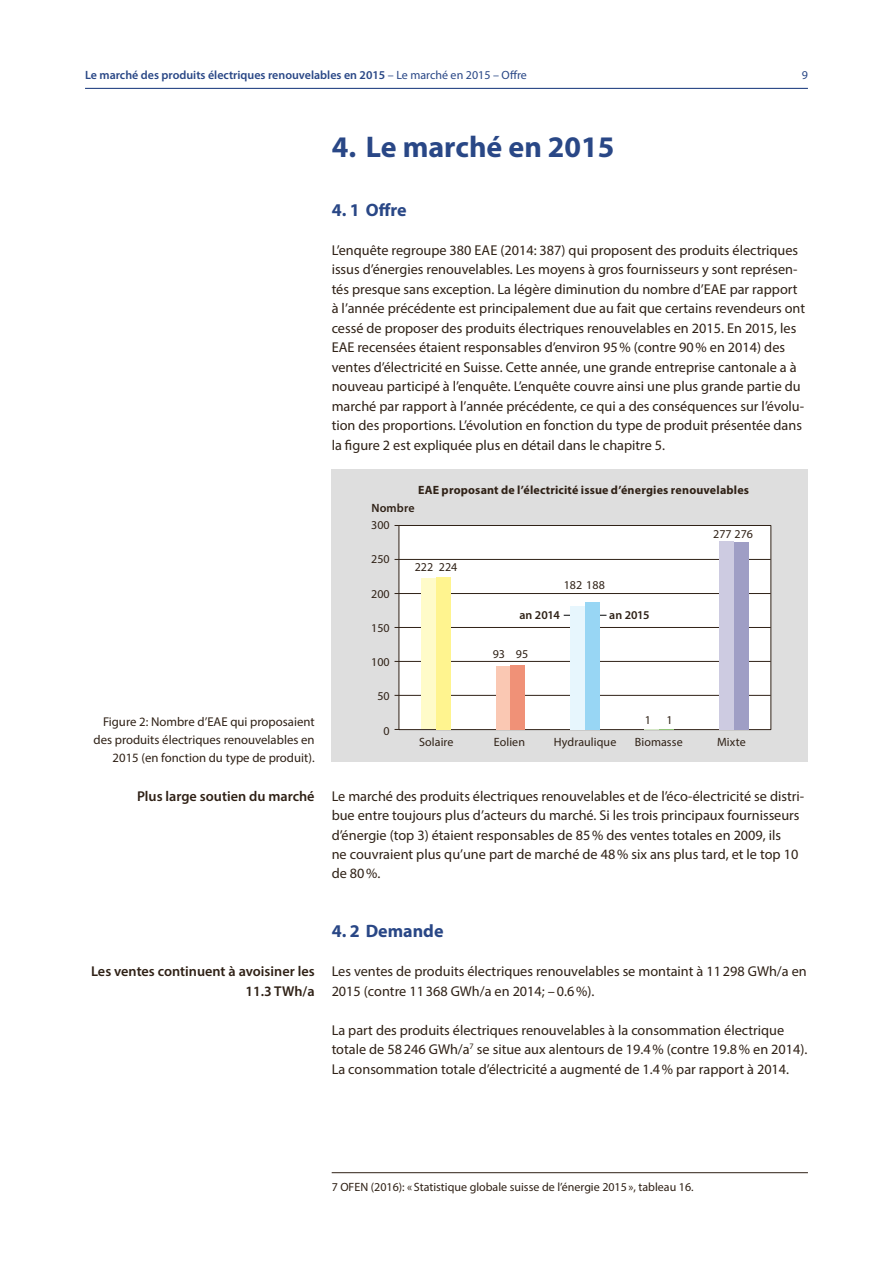
<style>
.page{position:relative;width:893px;height:1263px;background:#fff}
.page>*{position:absolute;margin:0;border:0;box-sizing:border-box;transform-origin:0 0}
.t1{font:700 30px "Myriad Pro";color:#294786}
.t2{font:700 18px "Myriad Pro";color:#294786}
.t3{font:14.25px/19.5px "Myriad Pro";color:#2f2116}
.t4{font:600 14.25px/19.5px "Myriad Pro";color:#2f2116;text-align:right}
.t5{font:12.75px/18px "Myriad Pro";color:#2f2116;text-align:right}
.t6{font:12px "Myriad Pro";color:#2f2116}
.t7{font:600 12px "Myriad Pro";color:#294786}
.t8{font:700 12px "Myriad Pro";letter-spacing:.015em;color:#2f2116}
.t9{font:600 12px "Myriad Pro";letter-spacing:.01em;color:#2f2116}
.t10{font:12px "Myriad Pro";color:#294786}
.s1{font-weight:400}
</style>
<div class="page">
<hr style="left:85px;top:88px;width:723px;height:1px;background:#294786">
<hr style="left:332px;top:1172px;width:476px;height:1px;background:#2f2116">
<div style="left:332px;top:469px;width:476px;height:293px;background:#dedede"></div>
<div style="left:399px;top:525px;width:372px;height:205px;background:#fff"></div>
<div style="left:399px;top:525px;width:372px;height:205px;border:1px solid #2f2116"></div>
<hr style="left:399px;top:695px;width:372px;height:1px;background:#2f2116">
<hr style="left:399px;top:661px;width:372px;height:1px;background:#2f2116">
<hr style="left:399px;top:627px;width:372px;height:1px;background:#2f2116">
<hr style="left:399px;top:593px;width:372px;height:1px;background:#2f2116">
<hr style="left:399px;top:559px;width:372px;height:1px;background:#2f2116">
<div style="left:421px;top:578px;width:15px;height:151px;background:#fffbc9"></div>
<div style="left:496px;top:666px;width:14px;height:63px;background:#fac8b3"></div>
<div style="left:719px;top:541px;width:15px;height:188px;background:#cdcbe1"></div>
<div style="left:436px;top:577px;width:15px;height:152px;background:#fff48f"></div>
<div style="left:510px;top:665px;width:15px;height:64px;background:#f09177"></div>
<svg style="left:644px;top:729px;width:30px;height:1px"></svg>
<div style="left:734px;top:542px;width:14px;height:187px;background:#9f9ec5"></div>
<div style="left:570px;top:606px;width:15px;height:123px;background:#e7f6fd"></div>
<div style="left:585px;top:602px;width:15px;height:127px;background:#98d6f4"></div>
<p class="t7" style="left:85px;top:67px;width:443px">Le marché des produits électriques renouvelables en 2015 <span class="s1">– Le marché en 2015 – Offre</span></p>
<p class="t10" style="left:802px;top:68px;width:8px">9</p>
<h1 class="t1" style="left:332px;top:127px;width:284px">4. Le marché en 2015</h1>
<p class="t2" style="left:332px;top:198px;width:77px">4. 1 Offre</p>
<p class="t3" style="left:332px;top:240px;width:475px">L’enquête regroupe 380 EAE (2014: 387) qui proposent des produits électriques issus d’énergies renouvelables. Les moyens à gros fournisseurs y sont représen&shy;tés presque sans exception. La légère diminution du nombre d’EAE par rapport à l’année précédente est principalement due au fait que certains revendeurs ont cessé de proposer des produits électriques renouvelables en 2015. En 2015, les EAE recensées étaient responsables d’environ 95% (contre 90% en 2014) des ventes d’électricité en Suisse. Cette année, une grande entreprise cantonale a à nouveau participé à l’enquête. L’enquête couvre ainsi une plus grande partie du marché par rapport à l’année précédente, ce qui a des conséquences sur l’évolu&shy;tion des proportions. L’évolution en fonction du type de produit présentée dans la figure 2 est expliquée plus en détail dans le chapitre 5.</p>
<p class="t8" style="left:418px;top:482px;width:332px">EAE proposant de l’électricité issue d’énergies renouvelables</p>
<p class="t5" style="left:93px;top:712px;width:223px">Figure 2: Nombre d’EAE qui proposaient des produits électriques renouvelables en<br>2015 (en fonction du type de produit).</p>
<p class="t4" style="left:137px;top:786px;width:179px">Plus large soutien du marché</p>
<p class="t9" style="left:371px;top:500px;width:45px">Nombre</p>
<p class="t6" style="left:371px;top:517px;width:20px">300</p>
<p class="t6" style="left:371px;top:552px;width:20px">250</p>
<p class="t6" style="left:371px;top:586px;width:20px">200</p>
<p class="t6" style="left:371px;top:620px;width:20px">150</p>
<p class="t6" style="left:371px;top:655px;width:20px">100</p>
<p class="t6" style="left:377px;top:689px;width:14px">50</p>
<p class="t6" style="left:384px;top:723px;width:8px">0</p>
<p class="t6" style="left:415px;top:559px;width:20px">222</p>
<p class="t6" style="left:439px;top:559px;width:20px">224</p>
<p class="t6" style="left:564px;top:578px;width:43px">182 188</p>
<p class="t9" style="left:519px;top:607px;width:42px">an 2014</p>
<p class="t9" style="left:609px;top:607px;width:42px">an 2015</p>
<p class="t6" style="left:493px;top:647px;width:14px">93</p>
<p class="t6" style="left:516px;top:647px;width:14px">95</p>
<p class="t6" style="left:645px;top:712px;width:8px">1</p>
<p class="t6" style="left:666px;top:712px;width:8px">1</p>
<p class="t6" style="left:713px;top:526px;width:41px">277 276</p>
<p class="t6" style="left:419px;top:734px;width:36px">Solaire</p>
<p class="t6" style="left:494px;top:734px;width:33px">Eolien</p>
<p class="t6" style="left:554px;top:734px;width:64px">Hydraulique</p>
<p class="t6" style="left:635px;top:734px;width:49px">Biomasse</p>
<p class="t6" style="left:717px;top:734px;width:30px">Mixte</p>
<p class="t3" style="left:332px;top:786px;width:474px">Le marché des produits électriques renouvelables et de l’éco-électricité se distri&shy;bue entre toujours plus d’acteurs du marché. Si les trois principaux fournisseurs d’énergie (top 3) étaient responsables de 85 % des ventes totales en 2009, ils<br>ne couvraient plus qu’une part de marché de 48 % six ans plus tard, et le top 10 de 80 %.</p>
<p class="t4" style="left:91px;top:961px;width:225px">Les ventes continuent à avoisiner les<br>11.3 TWh/a</p>
<p class="t2" style="left:332px;top:919px;width:113px">4. 2 Demande</p>
<p class="t3" style="left:332px;top:961px;width:477px">Les ventes de produits électriques renouvelables se montaint à 11298 GWh/a en<br>2015 (contre 11368 GWh/a en 2014; –0.6%).</p>
<p class="t3" style="left:332px;top:1020px;width:477px">La part des produits électriques renouvelables à la consommation électrique totale de 58246 GWh/a<sup>7</sup> se situe aux alentours de 19.4% (contre 19.8% en 2014).<br>La consommation totale d’électricité a augmenté de 1.4% par rapport à 2014.</p>
<p class="t6" style="left:332px;top:1179px;width:363px">7 OFEN (2016): « Statistique globale suisse de l’énergie 2015», tableau 16.</p>
</div>
